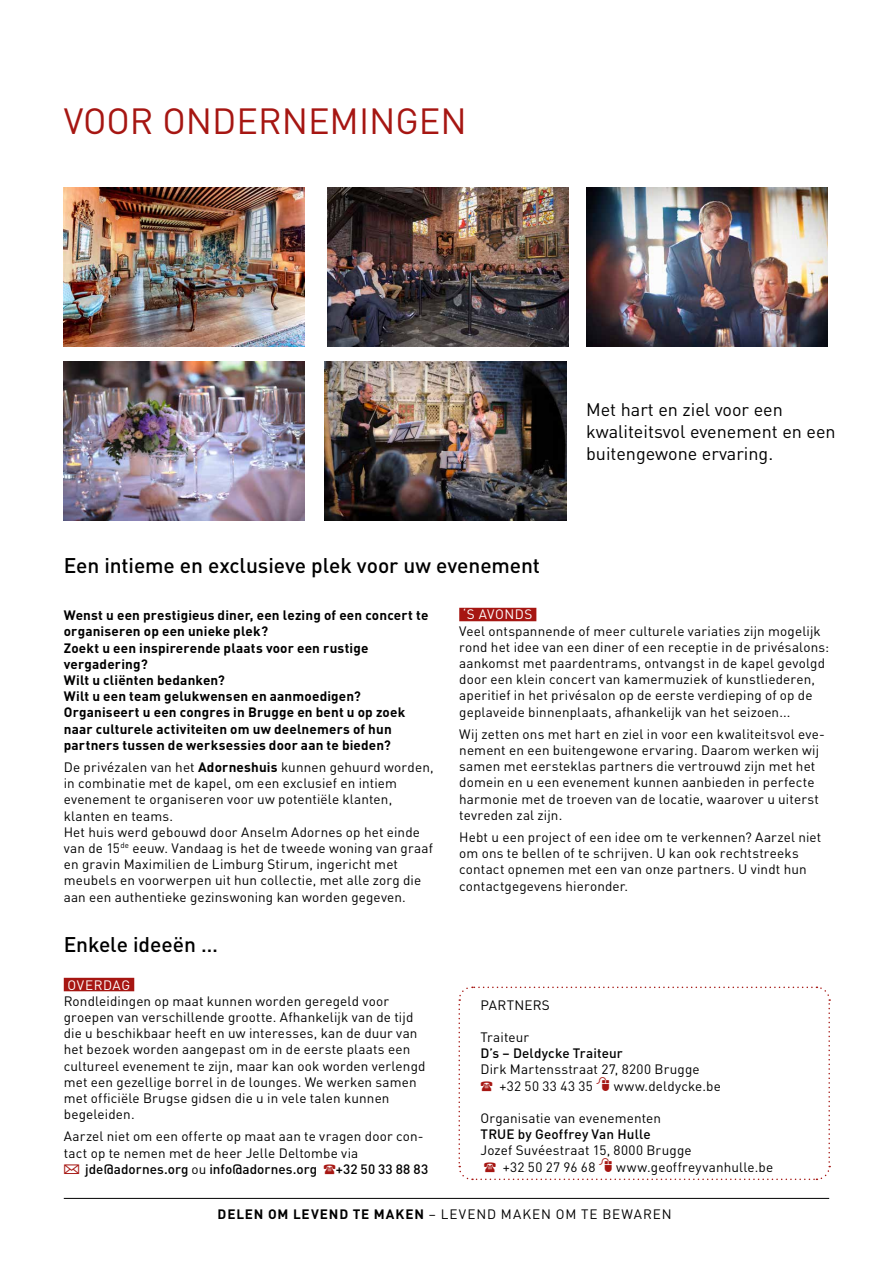
<style>
.page{position:relative;width:893px;height:1263px;background:#fff}
.page>*{position:absolute;margin:0;border:0;box-sizing:border-box;transform-origin:0 0}
.t1{font:36px "DIN";color:#a61612}
.t2{font:500 21px "DIN";letter-spacing:-.005em;color:#000}
.t3{font:18px/21.6px "DIN";color:#000}
.t4{font:13.5px/16.2px "DIN";letter-spacing:.01em;color:#000}
.t5{font:700 13.5px/16.2px "DIN";letter-spacing:.01em;color:#000}
.t6{font:13.5px "DIN";letter-spacing:.075em;color:#000}
.t7{font:500 13.5px "DIN";letter-spacing:.01em;color:#000}
.t8{font:13.5px "DIN";letter-spacing:.04em;color:#fff}
.s1{font-weight:700}
.s2{font-family:"Click Bits Icons 1";color:#a61612}
.s3{font-weight:500}
.s4{font-family:"Click Bits Icons 2";font-size:15px;color:#a61612}
</style>
<div class="page">
<div style="left:64px;top:978px;width:70px;height:13px;background:#a61612"></div>
<div style="left:459px;top:608px;width:77px;height:13px;background:#a61612"></div>
<hr style="left:64px;top:1198px;width:765px;height:1px;background:#000">
<img style="left:324px;top:361px;width:242px;height:160px">
<img style="left:63px;top:187px;width:242px;height:159px">
<img style="left:586px;top:187px;width:241px;height:159px">
<img style="left:327px;top:187px;width:241px;height:159px">
<img style="left:63px;top:361px;width:242px;height:160px">
<svg style="left:458px;top:986px;width:373px;height:195px"></svg>
<h1 class="t1" style="left:64px;top:100px;width:405px">VOOR ONDERNEMINGEN</h1>
<h2 class="t2" style="left:64px;top:551px;width:478px">Een intieme en exclusieve plek voor uw evenement</h2>
<h3 class="t3" style="left:586px;top:399px;width:251px">Met hart en ziel voor een kwaliteitsvol evenement en een buitengewone ervaring.</h3>
<p class="t8" style="left:463px;top:607px;width:71px">‘S AVONDS</p>
<p class="t4" style="left:459px;top:623px;width:371px">Veel ontspannende of meer culturele variaties zijn mogelijk rond het idee van een diner of een receptie in de privésalons: aankomst met paardentrams, ontvangst in de kapel gevolgd door een klein concert van kamermuziek of kunstliederen, aperitief in het privésalon op de eerste verdieping of op de geplaveide binnenplaats, afhankelijk van het seizoen...</p>
<p class="t4" style="left:459px;top:726px;width:367px">Wij zetten ons met hart en ziel in voor een kwaliteitsvol eve&shy;nement en een buitengewone ervaring. Daarom werken wij samen met eersteklas partners die vertrouwd zijn met het domein en u een evenement kunnen aanbieden in perfecte harmonie met de troeven van de locatie, waarover u uiterst tevreden zal zijn.</p>
<p class="t4" style="left:459px;top:829px;width:364px">Hebt u een project of een idee om te verkennen? Aarzel niet om ons te bellen of te schrijven. U kan ook rechtstreeks contact opnemen met een van onze partners. U vindt hun contactgegevens hieronder.</p>
<p class="t5" style="left:64px;top:607px;width:366px">Wenst u een prestigieus diner, een lezing of een concert te organiseren op een unieke plek?<br>Zoekt u een inspirerende plaats voor een rustige vergadering?<br>Wilt u cliënten bedanken?<br>Wilt u een team gelukwensen en aanmoedigen?<br>Organiseert u een congres in Brugge en bent u op zoek naar culturele activiteiten om uw deelnemers of hun partners tussen de werksessies door aan te bieden?</p>
<p class="t4" style="left:64px;top:759px;width:371px">De privézalen van het <span class="s1">Adorneshuis</span> kunnen gehuurd worden, in combinatie met de kapel, om een exclusief en intiem evenement te organiseren voor uw potentiële klanten, klanten en teams.<br>Het huis werd gebouwd door Anselm Adornes op het einde van de 15<sup>de</sup> eeuw. Vandaag is het de tweede woning van graaf en gravin Maximilien de Limburg Stirum, ingericht met meubels en voorwerpen uit hun collectie, met alle zorg die aan een authentieke gezinswoning kan worden gegeven.</p>
<h2 class="t2" style="left:64px;top:931px;width:156px">Enkele ideeën …</h2>
<p class="t8" style="left:67px;top:977px;width:64px">OVERDAG</p>
<p class="t4" style="left:64px;top:993px;width:363px">Rondleidingen op maat kunnen worden geregeld voor groepen van verschillende grootte. Afhankelijk van de tijd die u beschikbaar heeft en uw interesses, kan de duur van het bezoek worden aangepast om in de eerste plaats een cultureel evenement te zijn, maar kan ook worden verlengd met een gezellige borrel in de lounges. We werken samen met officiële Brugse gidsen die u in vele talen kunnen begeleiden.</p>
<p class="t4" style="left:64px;top:1128px;width:366px">Aarzel niet om een offerte op maat aan te vragen door con&shy;tact op te nemen met de heer Jelle Deltombe via<br><span class="s2">q</span> <span class="s3">jde@adornes.org</span> ou <span class="s3">info@adornes.org</span> <span class="s4">&amp;</span><span class="s3">+32 50 33 88 83</span></p>
<p class="t4" style="left:480px;top:997px;width:71px">PARTNERS</p>
<p class="t4" style="left:480px;top:1029px;width:50px">Traiteur</p>
<p class="t7" style="left:480px;top:1044px;width:144px">D’s – Deldycke Traiteur</p>
<p class="t4" style="left:480px;top:1061px;width:242px">Dirk Martensstraat 27, 8200 Brugge<br><span class="s4">&amp;</span> +32 50 33 43 35 <span class="s4">`</span> www.deldycke.be</p>
<p class="t4" style="left:480px;top:1110px;width:182px">Organisatie van evenementen</p>
<p class="t7" style="left:480px;top:1125px;width:172px">TRUE by Geoffrey Van Hulle</p>
<p class="t4" style="left:480px;top:1142px;width:294px">Jozef Suvéestraat 15, 8000 Brugge<br><span class="s4">&amp;</span> +32 50 27 96 68 <span class="s4">`</span> www.geoffreyvanhulle.be</p>
<p class="t6" style="left:218px;top:1207px;width:455px"><span class="s1">DELEN OM LEVEND TE MAKEN</span> – LEVEND MAKEN OM TE BEWAREN</p>
</div>
